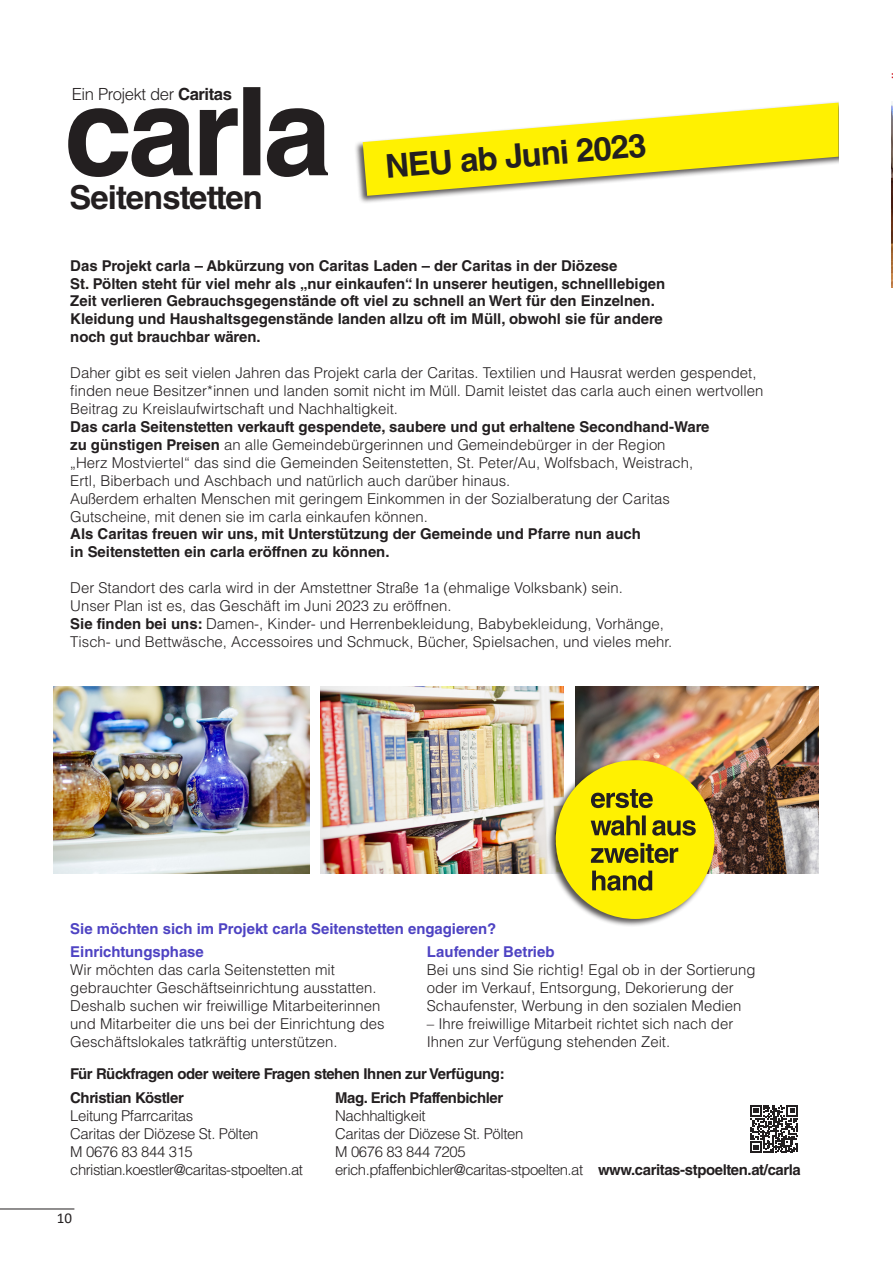
<style>
.page{position:relative;width:893px;height:1263px;background:#fff}
.page>*{position:absolute;margin:0;border:0;box-sizing:border-box;transform-origin:0 0}
.t1{font:700 32.85px "Helvetica LT Std";letter-spacing:-.025em;color:#231f20}
.t2{font:300 16.65px "Helvetica LT Std";letter-spacing:-.025em;color:#231f20}
.t3{font:300 15px/17.9px "Helvetica LT Std";color:#231f20}
.t4{font:700 15px/17.9px "Helvetica LT Std";color:#231f20}
.t5{font:300 15px/17.9px "Helvetica LT Std";letter-spacing:-.025em;color:#231f20}
.t6{font:700 15px "Helvetica LT Std";letter-spacing:-.025em;color:#231f20}
.t7{font:700 15px "Helvetica LT Std";color:#4e43c3}
.t8{font:15px "Calibri";color:#231f20}
.s1{font-weight:700}
.s2{font-weight:700;color:#4e43c3}
</style>
<div class="page">
<hr style="left:0;top:1208px;width:74px;height:1px;background:#231f20">
<svg style="left:68px;top:87px;width:260px;height:90px"></svg>
<img style="left:320px;top:686px;width:243px;height:187px">
<img style="left:54px;top:686px;width:256px;height:187px">
<img style="left:576px;top:686px;width:243px;height:187px">
<svg style="left:750px;top:1105px;width:48px;height:48px"></svg>
<div style="left:547px;top:758px;width:169px;height:169px;background:#231f20;opacity:.75"></div>
<div style="left:556px;top:760px;width:158px;height:159px;background:#fff101;border-radius:50%"></div>
<svg style="left:592px;top:870px;width:60px;height:21px"></svg>
<svg style="left:591px;top:843px;width:87px;height:20px"></svg>
<svg style="left:591px;top:815px;width:105px;height:21px"></svg>
<svg style="left:591px;top:789px;width:62px;height:19px"></svg>
<div style="left:354px;top:98px;width:484px;height:106px;background:#231f20;opacity:.75"></div>
<svg style="left:363px;top:103px;width:475px;height:93px"></svg>
<img style="left:892px;top:102px;width:1px;height:185px">
<p class="t2" style="left:72px;top:83px;width:162px">Ein Projekt der <span class="s1">Caritas</span></p>
<p class="t1" style="left:70px;top:178px;width:195px">Seitenstetten</p>
<p class="t1" style="left:384px;top:147px;width:263px;rotate:-5deg">NEU ab Juni 2023</p>
<p class="t4" style="left:70px;top:256px;width:597px">Das Projekt carla – Abkürzung von Caritas Laden – der Caritas in der Diözese<br>St. Pölten steht für viel mehr als „nur einkaufen“. In unserer heutigen, schnelllebigen Zeit verlieren Gebrauchsgegenstände oft viel zu schnell an Wert für den Einzelnen.<br>Kleidung und Haushaltsgegenstände landen allzu oft im Müll, obwohl sie für andere noch gut brauchbar wären.</p>
<p class="t3" style="left:70px;top:364px;width:695px">Daher gibt es seit vielen Jahren das Projekt carla der Caritas. Textilien und Hausrat werden gespendet, finden neue Besitzer*innen und landen somit nicht im Müll. Damit leistet das carla auch einen wertvollen Beitrag zu Kreislaufwirtschaft und Nachhaltigkeit.<br><span class="s1">Das carla Seitenstetten verkauft gespendete, saubere und gut erhaltene Secondhand-Ware<br>zu günstigen Preisen</span> an alle Gemeindebürgerinnen und Gemeindebürger in der Region<br>„Herz Mostviertel“ das sind die Gemeinden Seitenstetten, St. Peter/Au, Wolfsbach, Weistrach,<br>Ertl, Biberbach und Aschbach und natürlich auch darüber hinaus.<br>Außerdem erhalten Menschen mit geringem Einkommen in der Sozialberatung der Caritas<br>Gutscheine, mit denen sie im carla einkaufen können.<br><span class="s1">Als Caritas freuen wir uns, mit Unterstützung der Gemeinde und Pfarre nun auch<br>in Seitenstetten ein carla eröffnen zu können.</span></p>
<p class="t3" style="left:70px;top:579px;width:603px">Der Standort des carla wird in der Amstettner Straße 1a (ehmalige Volksbank) sein.<br>Unser Plan ist es, das Geschäft im Juni 2023 zu eröffnen.<br><span class="s1">Sie finden bei uns:</span> Damen-, Kinder- und Herrenbekleidung, Babybekleidung, Vorhänge, Tisch- und Bettwäsche, Accessoires und Schmuck, Bücher, Spielsachen, und vieles mehr.</p>
<p class="t7" style="left:70px;top:919px;width:428px">Sie möchten sich im Projekt carla Seitenstetten engagieren?</p>
<p class="t3" style="left:70px;top:942px;width:316px"><span class="s2">Einrichtungsphase<br></span>Wir möchten das carla Seitenstetten mit gebrauchter Geschäftseinrichtung ausstatten.<br>Deshalb suchen wir freiwillige Mitarbeiterinnen und Mitarbeiter die uns bei der Einrichtung des Geschäftslokales tatkräftig unterstützen.</p>
<p class="t3" style="left:427px;top:943px;width:330px"><span class="s2">Laufender Betrieb<br></span>Bei uns sind Sie richtig! Egal ob in der Sortierung oder im Verkauf, Entsorgung, Dekorierung der Schaufenster, Werbung in den sozialen Medien</p>
<p class="t3" style="left:427px;top:1014px;width:308px">– Ihre freiwillige Mitarbeit richtet sich nach der<br>Ihnen zur Verfügung stehenden Zeit.</p>
<p class="t6" style="left:70px;top:1064px;width:436px">Für Rückfragen oder weitere Fragen stehen Ihnen zur Verfügung:</p>
<p class="t5" style="left:70px;top:1088px;width:234px"><span class="s1">Christian Köstler<br></span>Leitung Pfarrcaritas<br>Caritas der Diözese St. Pölten<br>M 0676 83 844 315 christian.koestler@caritas-stpoelten.at</p>
<p class="t5" style="left:335px;top:1088px;width:250px"><span class="s1">Mag. Erich Pfaffenbichler<br></span>Nachhaltigkeit<br>Caritas der Diözese St. Pölten<br>M 0676 83 844 7205 erich.pfaffenbichler@caritas-stpoelten.at</p>
<p class="t8" style="left:57px;top:1208px;width:17px">10</p>
<p class="t6" style="left:598px;top:1161px;width:204px">www.caritas-stpoelten.at/carla</p>
</div>
